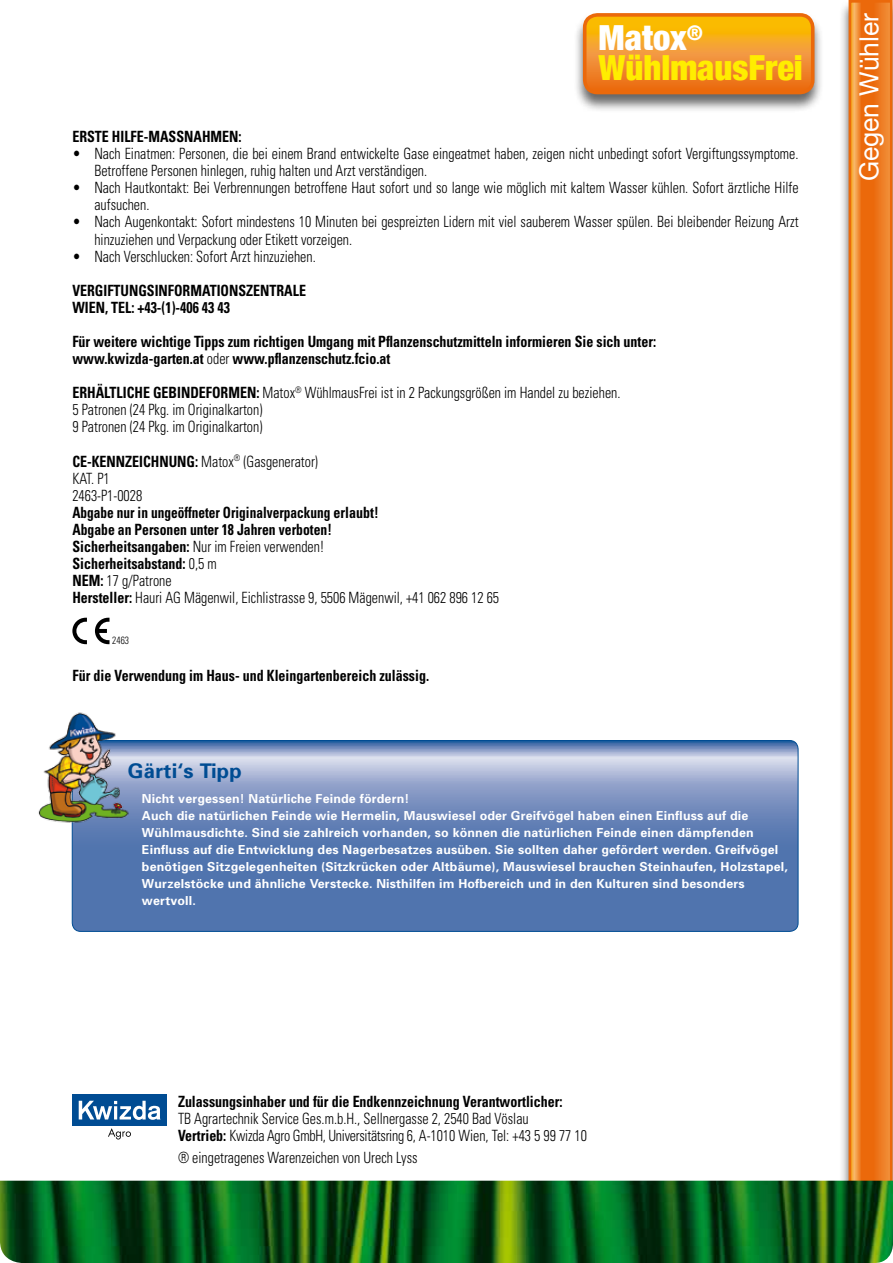
<style>
.page{position:relative;width:893px;height:1263px;background:#fff}
.page>*{position:absolute;margin:0;border:0;box-sizing:border-box;transform-origin:0 0}
.t1{font:900 condensed 34.5px/30px "Helvetica Neue";color:#ffed00}
.t2{font:26.4px "Helvetica Neue";color:#fff}
.t3{font:700 20.25px "Univers";letter-spacing:.015em;color:#004c93}
.t4{font:300 condensed 15.6px/17.1px "Univers";color:#000;scale:.9 1}
.t5{font:700 condensed 15.6px/17.1px "Univers";color:#000;scale:.9 1}
.t6{font:700 condensed 15.6px/17.1px "Univers";color:#000;scale:.86 1}
.t7{font:700 12.45px/17.1px "Univers";letter-spacing:.015em;color:#fff}
.t8{font:300 condensed 10.5px "Univers";color:#000;scale:.9 1}
.s1{color:#fff}
.s2{font-weight:300}
.s3{font-weight:700}
</style>
<div class="page">
<div style="left:839px;top:0;width:54px;height:1249px;background:#000;opacity:.6"></div>
<svg style="left:847px;top:0;width:46px;height:1181px;background:#eb7e26"></svg>
<div style="left:73px;top:1095px;width:94px;height:31px;background:#004c93"></div>
<svg style="left:79px;top:1101px;width:82px;height:19px"></svg>
<svg style="left:108px;top:1128px;width:23px;height:11px"></svg>
<img style="left:0;top:1181px;width:893px;height:82px">
<div style="left:573px;top:12px;width:251px;height:101px;background:#000;opacity:.6"></div>
<svg style="left:585px;top:15px;width:228px;height:78px;background:#f39821"></svg>
<div style="left:583px;top:13px;width:231px;height:81px;border:4px solid #eb690b;border-radius:13px"></div>
<svg style="left:72px;top:740px;width:725px;height:191px;background:#6b87ba"></svg>
<div style="left:72px;top:740px;width:727px;height:192px;border:1px solid #004c93;border-radius:9px"></div>
<img style="left:38px;top:712px;width:97px;height:118px">
<svg style="left:72px;top:618px;width:15px;height:26px"></svg>
<svg style="left:95px;top:618px;width:15px;height:26px"></svg>
<h1 class="t1" style="left:599px;top:21px;width:206px"><span class="s1">Matox</span><sup>®<br></sup>WühlmausFrei</h1>
<p class="t5" style="left:72px;top:128px;width:190px">ERSTE HILFE-MASSNAHMEN:</p>
<p class="t4" style="left:94px;top:145px;width:784px;text-indent:-22px">• Nach Einatmen: Personen, die bei einem Brand entwickelte Gase eingeatmet haben, zeigen nicht unbedingt sofort Vergiftungssymptome.<br>Betroffene Personen hinlegen, ruhig halten und Arzt verständigen.</p>
<p class="t4" style="left:94px;top:179px;width:784px;text-indent:-22px">• Nach Hautkontakt: Bei Verbrennungen betroffene Haut sofort und so lange wie möglich mit kaltem Wasser kühlen. Sofort ärztliche Hilfe aufsuchen.</p>
<p class="t4" style="left:94px;top:213px;width:784px;text-indent:-22px">• Nach Augenkontakt: Sofort mindestens 10 Minuten bei gespreizten Lidern mit viel sauberem Wasser spülen. Bei bleibender Reizung Arzt hinzuziehen und Verpackung oder Etikett vorzeigen.</p>
<p class="t4" style="left:72px;top:248px;width:272px">• Nach Verschlucken: Sofort Arzt hinzuziehen.</p>
<p class="t5" style="left:72px;top:282px;width:261px">VERGIFTUNGSINFORMATIONSZENTRALE<br>WIEN, TEL: +43-(1)-406 43 43</p>
<p class="t5" style="left:72px;top:333px;width:650px">Für weitere wichtige Tipps zum richtigen Umgang mit Pflanzenschutzmitteln informieren Sie sich unter: www.kwizda-garten.at <span class="s2">oder</span> www.pflanzenschutz.fcio.at</p>
<p class="t4" style="left:72px;top:384px;width:610px"><span class="s3">ERHÄLTLICHE GEBINDEFORMEN:</span> Matox<sup>®</sup> WühlmausFrei ist in 2 Packungsgrößen im Handel zu beziehen.<br>5 Patronen (24 Pkg. im Originalkarton)<br>9 Patronen (24 Pkg. im Originalkarton)</p>
<p class="t4" style="left:72px;top:453px;width:274px"><span class="s3">CE-KENNZEICHNUNG:</span> Matox<sup>®</sup> (Gasgenerator)<br>KAT. P1<br>2463-P1-0028</p>
<p class="t6" style="left:72px;top:504px;width:498px">Abgabe nur in ungeöffneter Originalverpackung erlaubt!<br>Abgabe an Personen unter 18 Jahren verboten!<br>Sicherheitsangaben: <span class="s2">Nur im Freien verwenden!<br></span>Sicherheitsabstand: <span class="s2">0,5 m<br></span>NEM: <span class="s2">17 g/Patrone<br></span>Hersteller: <span class="s2">Hauri AG Mägenwil, Eichlistrasse 9, 5506 Mägenwil, +41 062 896 12 65</span></p>
<p class="t8" style="left:112px;top:634px;width:20px">2463</p>
<p class="t5" style="left:73px;top:667px;width:398px">Für die Verwendung im Haus- und Kleingartenbereich zulässig.</p>
<p class="t3" style="left:128px;top:758px;width:116px">Gärti‘s Tipp</p>
<p class="t7" style="left:142px;top:790px;width:647px">Nicht vergessen! Natürliche Feinde fördern!<br>Auch die natürlichen Feinde wie Hermelin, Mauswiesel oder Greifvögel haben einen Einfluss auf die Wühlmausdichte. Sind sie zahlreich vorhanden, so können die natürlichen Feinde einen dämpfenden Einfluss auf die Entwicklung des Nagerbesatzes ausüben. Sie sollten daher gefördert werden. Greifvögel benötigen Sitzgelegenheiten (Sitzkrücken oder Altbäume), Mauswiesel brauchen Steinhaufen, Holzstapel, Wurzelstöcke und ähnliche Verstecke. Nisthilfen im Hofbereich und in den Kulturen sind besonders wertvoll.</p>
<h2 class="t2" style="left:850px;top:181px;width:170px;rotate:-90deg">Gegen Wühler</h2>
<p class="t5" style="left:178px;top:1093px;width:429px">Zulassungsinhaber und für die Endkennzeichnung Verantwortlicher:</p>
<p class="t4" style="left:178px;top:1110px;width:456px">TB Agrartechnik Service Ges.m.b.H., Sellnergasse 2, 2540 Bad Vöslau<br><span class="s3">Vertrieb:</span> Kwizda Agro GmbH, Universitätsring 6, A-1010 Wien, Tel: +43 5 99 77 10</p>
<p class="t4" style="left:178px;top:1149px;width:268px">® eingetragenes Warenzeichen von Urech Lyss</p>
</div>
